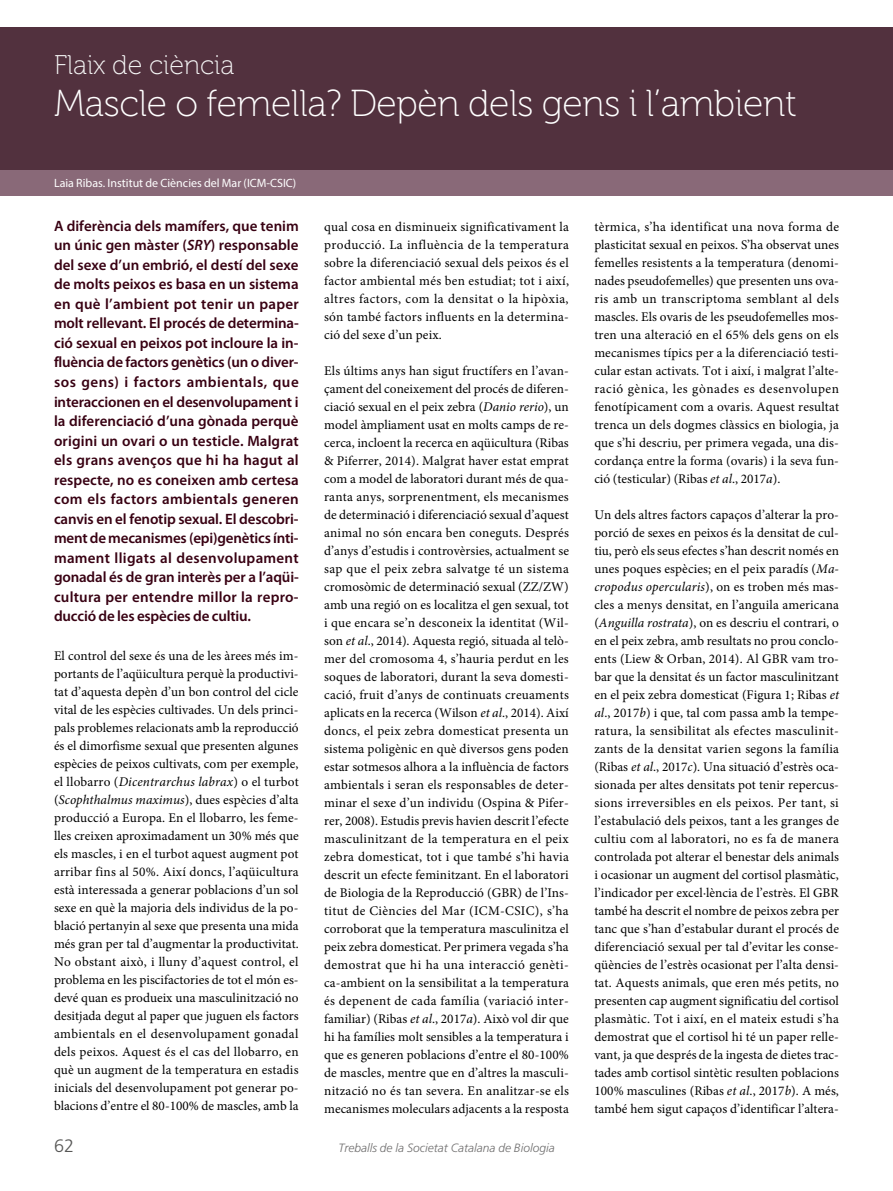
<style>
.page{position:relative;width:893px;height:1191px;background:#fff}
.page>*{position:absolute;margin:0;border:0;box-sizing:border-box;transform-origin:0 0}
.t1{font:37.5px "Museo 100";letter-spacing:-.01em;color:#fff}
.t2{font:27px "Museo 100";color:#f6f6f6}
.t3{font:300 18px "Frutiger LT Std";color:#575756}
.t4{font:600 15px/19.5px "Myriad Pro";letter-spacing:-.01em;color:#380012;text-align:justify}
.t5{font:13.35px/18px "Minion Pro";letter-spacing:.005em;color:#000;text-align:justify}
.t6{font:12px "Myriad Pro";color:#fff}
.t7{font:italic 300 12px "Frutiger LT Std";color:#706f6f}
.s1{font-style:italic}
</style>
<div class="page">
<div style="left:0;top:27px;width:893px;height:143px;background:#52313e"></div>
<div style="left:0;top:170px;width:893px;height:26px;background:#896978"></div>
<h2 class="t2" style="left:54px;top:51px;width:182px">Flaix de ciència</h2>
<h1 class="t1" style="left:54px;top:83px;width:745px">Mascle o femella? Depèn dels gens i l’ambient</h1>
<p class="t6" style="left:54px;top:176px;width:244px">Laia Ribas. Institut de Ciències del Mar (ICM-CSIC)</p>
<p class="t4" style="left:54px;top:216px;width:246px">A diferència dels mamífers, que tenim un únic gen màster (<span class="s1">SRY</span>) responsable del sexe d’un embrió, el destí del sexe de molts peixos es basa en un sistema en què l’ambient pot tenir un paper molt rellevant. El procés de determina&shy;ció sexual en peixos pot incloure la in&shy;fluència de factors genètics (un o diver&shy;sos gens) i factors ambientals, que interaccionen en el desenvolupament i la diferenciació d’una gònada perquè origini un ovari o un testicle. Malgrat els grans avenços que hi ha hagut al respecte, no es coneixen amb certesa com els factors ambientals generen canvis en el fenotip sexual. El descobri&shy;ment de mecanismes (epi)genètics ínti&shy;mament lligats al desenvolupament gonadal és de gran interès per a l’aqüi&shy;cultura per entendre millor la repro&shy;ducció de les espècies de cultiu.</p>
<p class="t5" style="left:54px;top:647px;width:246px">El control del sexe és una de les àrees més im&shy;portants de l’aqüicultura perquè la productivi&shy;tat d’aquesta depèn d’un bon control del cicle vital de les espècies cultivades. Un dels princi&shy;pals problemes relacionats amb la reproducció és el dimorfisme sexual que presenten algunes espècies de peixos cultivats, com per exemple, el llobarro (<span class="s1">Dicentrarchus labrax</span>) o el turbot (<span class="s1">Scophthalmus maximus</span>), dues espècies d’alta producció a Europa. En el llobarro, les feme&shy;lles creixen aproximadament un 30% més que els mascles, i en el turbot aquest augment pot arribar fins al 50%. Així doncs, l’aqüicultura està interessada a generar poblacions d’un sol sexe en què la majoria dels individus de la po&shy;blació pertanyin al sexe que presenta una mida més gran per tal d’augmentar la productivitat.<br>No obstant això, i lluny d’aquest control, el problema en les piscifactories de tot el món es&shy;devé quan es produeix una masculinització no desitjada degut al paper que juguen els factors ambientals en el desenvolupament gonadal dels peixos. Aquest és el cas del llobarro, en què un augment de la temperatura en estadis inicials del desenvolupament pot generar po&shy;blacions d’entre el 80-100% de mascles, amb la</p>
<p class="t5" style="left:324px;top:218px;width:246px">qual cosa en disminueix significativament la producció. La influència de la temperatura sobre la diferenciació sexual dels peixos és el factor ambiental més ben estudiat; tot i així, altres factors, com la densitat o la hipòxia, són també factors influents en la determina&shy;ció del sexe d’un peix.</p>
<p class="t5" style="left:324px;top:362px;width:246px">Els últims anys han sigut fructífers en l’avan&shy;çament del coneixement del procés de diferen&shy;ciació sexual en el peix zebra (<span class="s1">Danio rerio</span>), un model àmpliament usat en molts camps de re&shy;cerca, incloent la recerca en aqüicultura (Ribas &amp; Piferrer, 2014). Malgrat haver estat emprat com a model de laboratori durant més de qua&shy;ranta anys, sorprenentment, els mecanismes de determinació i diferenciació sexual d’aquest animal no són encara ben coneguts. Després d’anys d’estudis i controvèrsies, actualment se sap que el peix zebra salvatge té un sistema cromosòmic de determinació sexual (ZZ/ZW) amb una regió on es localitza el gen sexual, tot i que encara se’n desconeix la identitat (Wil&shy;son <span class="s1">et al</span>., 2014). Aquesta regió, situada al telò&shy;mer del cromosoma 4, s’hauria perdut en les soques de laboratori, durant la seva domesti&shy;cació, fruit d’anys de continuats creuaments aplicats en la recerca (Wilson <span class="s1">et al</span>., 2014). Així doncs, el peix zebra domesticat presenta un sistema poligènic en què diversos gens poden estar sotmesos alhora a la influència de factors ambientals i seran els responsables de deter&shy;minar el sexe d’un individu (Ospina &amp; Pifer&shy;rer, 2008). Estudis previs havien descrit l’efecte masculinitzant de la temperatura en el peix zebra domesticat, tot i que també s’hi havia descrit un efecte feminitzant. En el laboratori de Biologia de la Reproducció (GBR) de l’Ins&shy;titut de Ciències del Mar (ICM-CSIC), s’ha corroborat que la temperatura masculinitza el peix zebra domesticat. Per primera vegada s’ha demostrat que hi ha una interacció genèti&shy;ca-ambient on la sensibilitat a la temperatura és depenent de cada família (variació inter&shy;familiar) (Ribas <span class="s1">et al</span>., 2017<span class="s1">a</span>). Això vol dir que hi ha famílies molt sensibles a la temperatura i que es generen poblacions d’entre el 80-100% de mascles, mentre que en d’altres la masculi&shy;nització no és tan severa. En analitzar-se els mecanismes moleculars adjacents a la resposta</p>
<h3 class="t3" style="left:54px;top:1136px;width:22px">62</h3>
<p class="t7" style="left:338px;top:1141px;width:218px">Treballs de la Societat Catalana de Biologia</p>
<p class="t5" style="left:594px;top:218px;width:246px">tèrmica, s’ha identificat una nova forma de plasticitat sexual en peixos. S’ha observat unes femelles resistents a la temperatura (denomi&shy;nades pseudofemelles) que presenten uns ova&shy;ris amb un transcriptoma semblant al dels mascles. Els ovaris de les pseudofemelles mos&shy;tren una alteració en el 65% dels gens on els mecanismes típics per a la diferenciació testi&shy;cular estan activats. Tot i així, i malgrat l’alte&shy;ració gènica, les gònades es desenvolupen fenotípicament com a ovaris. Aquest resultat trenca un dels dogmes clàssics en biologia, ja que s’hi descriu, per primera vegada, una dis&shy;cordança entre la forma (ovaris) i la seva fun&shy;ció (testicular) (Ribas <span class="s1">et al</span>., 2017<span class="s1">a</span>).</p>
<p class="t5" style="left:594px;top:506px;width:246px">Un dels altres factors capaços d’alterar la pro&shy;porció de sexes en peixos és la densitat de cul&shy;tiu, però els seus efectes s’han descrit només en unes poques espècies; en el peix paradís (<span class="s1">Ma&shy;cropodus opercularis</span>), on es troben més mas&shy;cles a menys densitat, en l’anguila americana (<span class="s1">Anguilla rostrata</span>), on es descriu el contrari, o en el peix zebra, amb resultats no prou conclo&shy;ents (Liew &amp; Orban, 2014). Al GBR vam tro&shy;bar que la densitat és un factor masculinitzant en el peix zebra domesticat (Figura 1; Ribas <span class="s1">et al</span>., 2017<span class="s1">b</span>) i que, tal com passa amb la tempe&shy;ratura, la sensibilitat als efectes masculinit&shy;zants de la densitat varien segons la família (Ribas <span class="s1">et al</span>., 2017<span class="s1">c</span>). Una situació d’estrès oca&shy;sionada per altes densitats pot tenir repercus&shy;sions irreversibles en els peixos. Per tant, si l’estabulació dels peixos, tant a les granges de cultiu com al laboratori, no es fa de manera controlada pot alterar el benestar dels animals i ocasionar un augment del cortisol plasmàtic, l’indicador per excel·lència de l’estrès. El GBR també ha descrit el nombre de peixos zebra per tanc que s’han d’estabular durant el procés de diferenciació sexual per tal d’evitar les conse&shy;qüències de l’estrès ocasionat per l’alta densi&shy;tat. Aquests animals, que eren més petits, no presenten cap augment significatiu del cortisol plasmàtic. Tot i així, en el mateix estudi s’ha demostrat que el cortisol hi té un paper relle&shy;vant, ja que després de la ingesta de dietes trac&shy;tades amb cortisol sintètic resulten poblacions 100% masculines (Ribas <span class="s1">et al</span>., 2017<span class="s1">b</span>). A més, també hem sigut capaços d’identificar l’altera-</p>
</div>
